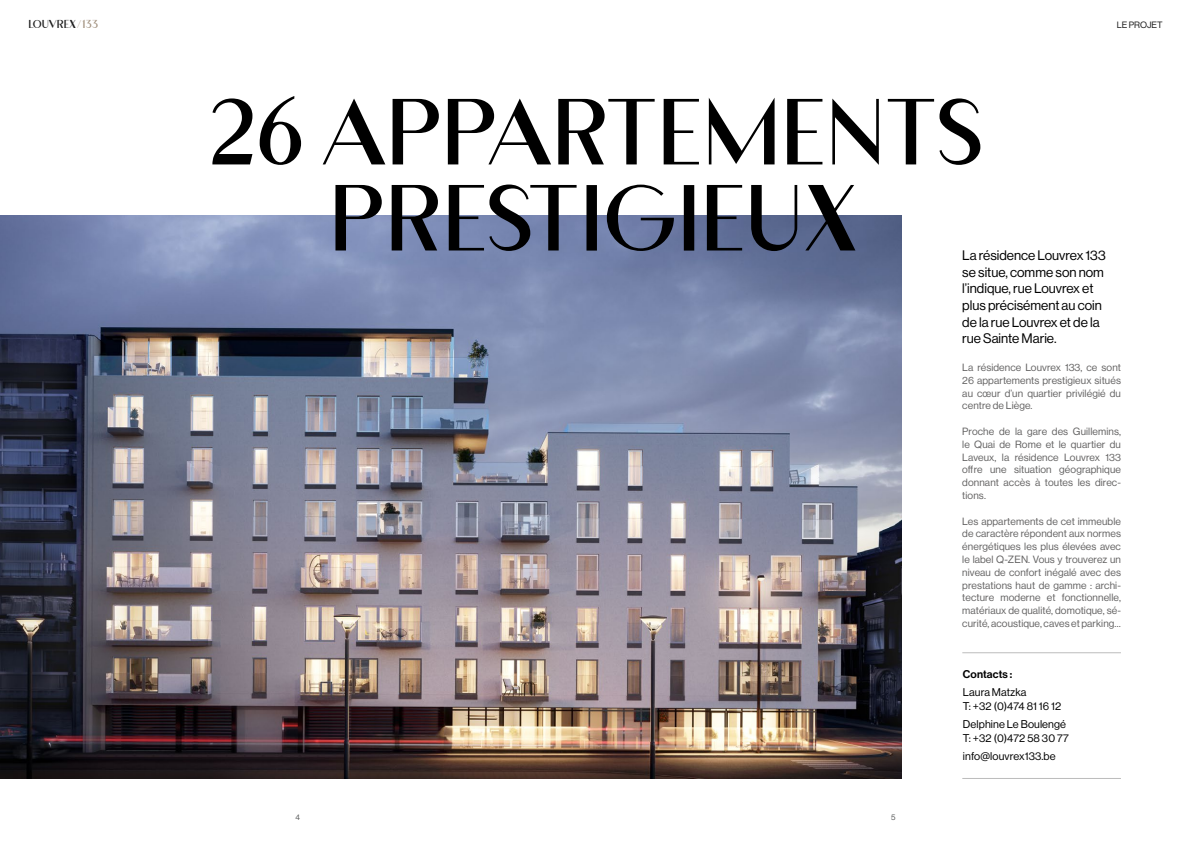
<style>
.page{position:relative;width:1191px;height:842px;background:#fff}
.page>*{position:absolute;margin:0;border:0;box-sizing:border-box;transform-origin:0 0}
.t1{font:90px/86px "Abigral";letter-spacing:-.04em;color:#000;text-align:center}
.t2{font:13.5px/16.6px "N Haas Grotesk DS Pro 55 Rg";color:#000}
.t3{font:11px/14px "N Haas Grotesk DS Pro 55 Rg";letter-spacing:.01em;color:#000}
.t4{font:11px "Abigral";letter-spacing:-.05em;color:#1d1d1d}
.t5{font:11px "N Haas Grotesk DS Pro 65 Md";letter-spacing:.01em;color:#000}
.t6{font:10.3px/12.8px "N Haas Grotesk DS Pro 55 Rg";letter-spacing:.01em;color:#646363;text-align:justify}
.t7{font:9px "N Haas Grotesk DS Pro 55 Rg";color:#1d1d1d}
.t8{font:8px "N Haas Grotesk DS Pro 55 Rg";color:#595b5b}
.s1{color:#a29280}
</style>
<div class="page">
<img style="left:0;top:216px;width:902px;height:563px">
<hr style="left:962px;top:652px;width:159px;height:1px;background:#bcbcbc">
<hr style="left:962px;top:778px;width:159px;height:1px;background:#bcbcbc">
<p class="t4" style="left:28px;top:14px;width:72px">LOUVREX<span class="s1">/133</span></p>
<p class="t7" style="left:1116px;top:19px;width:47px">LE PROJET</p>
<h1 class="t1" style="left:206px;top:87px;width:780px">26 APPARTEMENTS<br>PRESTIGIEUX</h1>
<h2 class="t2" style="left:962px;top:247px;width:145px">La résidence Louvrex 133 se situe, comme son nom l’indique, rue Louvrex et plus précisément au coin de la rue Louvrex et de la rue Sainte Marie.</h2>
<p class="t6" style="left:962px;top:361px;width:160px">La résidence Louvrex 133, ce sont 26 appartements prestigieux situés au cœur d’un quartier privilégié du centre de Liège.</p>
<p class="t6" style="left:962px;top:425px;width:160px">Proche de la gare des Guillemins, le Quai de Rome et le quartier du Laveux, la résidence Louvrex 133 offre une situation géographique donnant accès à toutes les direc&shy;tions.</p>
<p class="t6" style="left:962px;top:515px;width:160px">Les appartements de cet immeuble de caractère répondent aux normes énergétiques les plus élevées avec le label Q-ZEN. Vous y trouverez un niveau de confort inégalé avec des prestations haut de gamme : archi&shy;tecture moderne et fonctionnelle, matériaux de qualité, domotique, sé&shy;curité, acoustique, caves et parking…</p>
<p class="t8" style="left:295px;top:812px;width:6px">4</p>
<p class="t8" style="left:891px;top:812px;width:6px">5</p>
<p class="t5" style="left:963px;top:668px;width:51px">Contacts :</p>
<p class="t3" style="left:963px;top:685px;width:100px">Laura Matzka<br>T: +32 (0)474 81 16 12</p>
<p class="t3" style="left:963px;top:717px;width:107px">Delphine Le Boulengé<br>T: +32 (0)472 58 30 77</p>
<p class="t3" style="left:963px;top:749px;width:94px">info@louvrex133.be</p>
</div>
